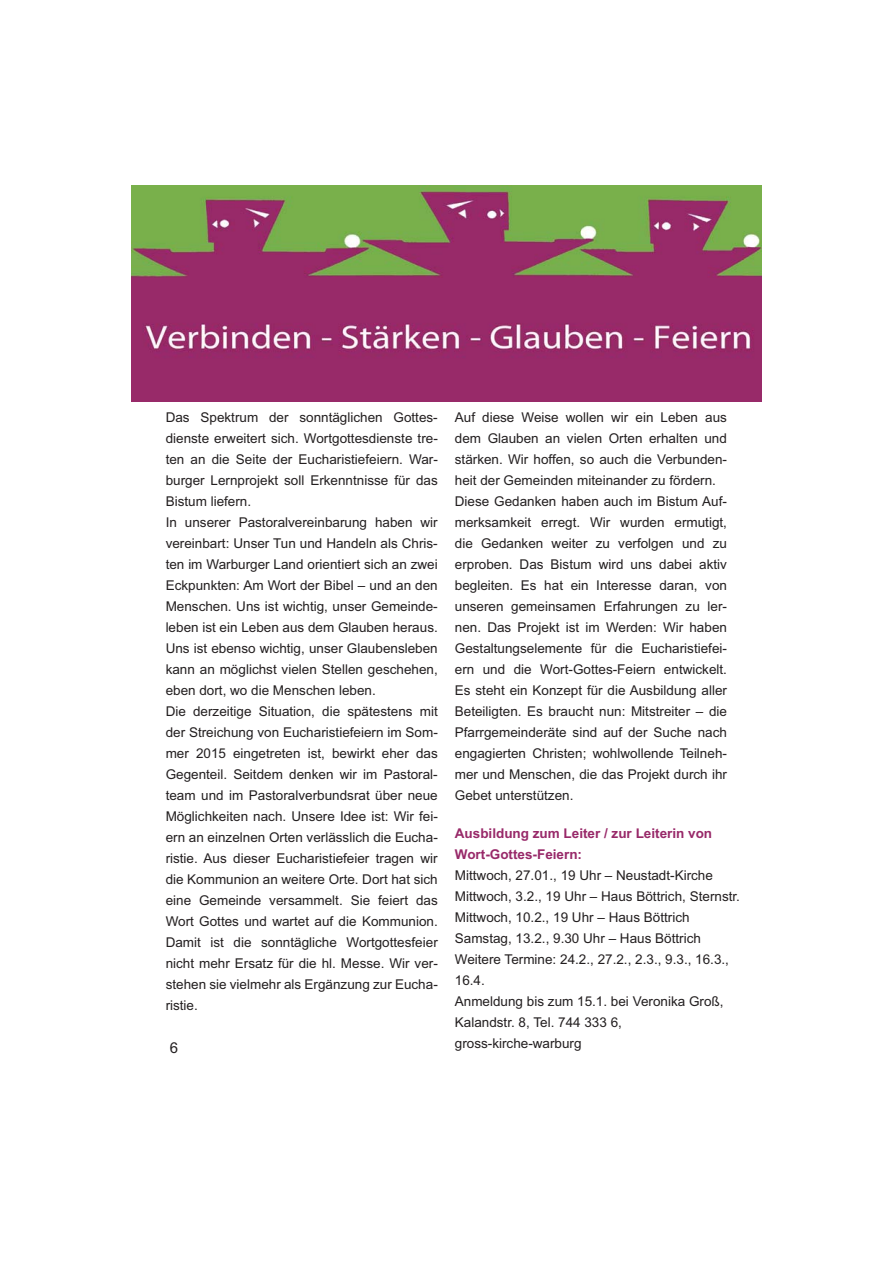
<style>
.page{position:relative;width:893px;height:1263px;background:#fff}
.page>*{position:absolute;margin:0;border:0;box-sizing:border-box;transform-origin:0 0}
.t1{font:15px "Arial";color:#231f20}
.t2{font:13.5px/21px "Arial";color:#231f20}
.t3{font:700 13.5px/21px "Arial";color:#982969}
</style>
<div class="page">
<img style="left:132px;top:186px;width:629px;height:216px">
<p class="t2" style="left:166px;top:408px;width:274px">Das Spektrum der sonntäglichen Gottes&shy;dienste erweitert sich. Wortgottesdienste tre&shy;ten an die Seite der Eucharistiefeiern. War&shy;burger Lernprojekt soll Erkenntnisse für das Bistum liefern.<br>In unserer Pastoralvereinbarung haben wir vereinbart: Unser Tun und Handeln als Chris&shy;ten im Warburger Land orientiert sich an zwei Eckpunkten: Am Wort der Bibel – und an den Menschen. Uns ist wichtig, unser Gemeinde&shy;leben ist ein Leben aus dem Glauben heraus.<br>Uns ist ebenso wichtig, unser Glaubensleben kann an möglichst vielen Stellen geschehen, eben dort, wo die Menschen leben.<br>Die derzeitige Situation, die spätestens mit der Streichung von Eucharistiefeiern im Som&shy;mer 2015 eingetreten ist, bewirkt eher das Gegenteil. Seitdem denken wir im Pastoral&shy;team und im Pastoralverbundsrat über neue Möglichkeiten nach. Unsere Idee ist: Wir fei&shy;ern an einzelnen Orten verlässlich die Eucha&shy;ristie. Aus dieser Eucharistiefeier tragen wir die Kommunion an weitere Orte. Dort hat sich eine Gemeinde versammelt. Sie feiert das Wort Gottes und wartet auf die Kommunion.<br>Damit ist die sonntägliche Wortgottesfeier nicht mehr Ersatz für die hl. Messe. Wir ver&shy;stehen sie vielmehr als Ergänzung zur Eucha&shy;ristie.</p>
<p class="t2" style="left:455px;top:408px;width:274px">Auf diese Weise wollen wir ein Leben aus dem Glauben an vielen Orten erhalten und stärken. Wir hoffen, so auch die Verbunden&shy;heit der Gemeinden miteinander zu fördern.<br>Diese Gedanken haben auch im Bistum Auf&shy;merksamkeit erregt. Wir wurden ermutigt, die Gedanken weiter zu verfolgen und zu erproben. Das Bistum wird uns dabei aktiv begleiten. Es hat ein Interesse daran, von unseren gemeinsamen Erfahrungen zu ler&shy;nen. Das Projekt ist im Werden: Wir haben Gestaltungselemente für die Eucharistiefei&shy;ern und die Wort-Gottes-Feiern entwickelt.<br>Es steht ein Konzept für die Ausbildung aller Beteiligten. Es braucht nun: Mitstreiter – die Pfarrgemeinderäte sind auf der Suche nach engagierten Christen; wohlwollende Teilneh&shy;mer und Menschen, die das Projekt durch ihr Gebet unterstützen.</p>
<p class="t3" style="left:455px;top:824px;width:259px">Ausbildung zum Leiter / zur Leiterin von<br>Wort-Gottes-Feiern:</p>
<p class="t2" style="left:455px;top:866px;width:287px">Mittwoch, 27.01., 19 Uhr – Neustadt-Kirche Mittwoch, 3.2., 19 Uhr – Haus Böttrich, Sternstr.<br>Mittwoch, 10.2., 19 Uhr – Haus Böttrich Samstag, 13.2., 9.30 Uhr – Haus Böttrich Weitere Termine: 24.2., 27.2., 2.3., 9.3., 16.3., 16.4.<br>Anmeldung bis zum 15.1. bei Veronika Groß, Kalandstr. 8, Tel. 744 333 6, gross-kirche-warburg</p>
<p class="t1" style="left:170px;top:1042px;width:10px">6</p>
</div>
